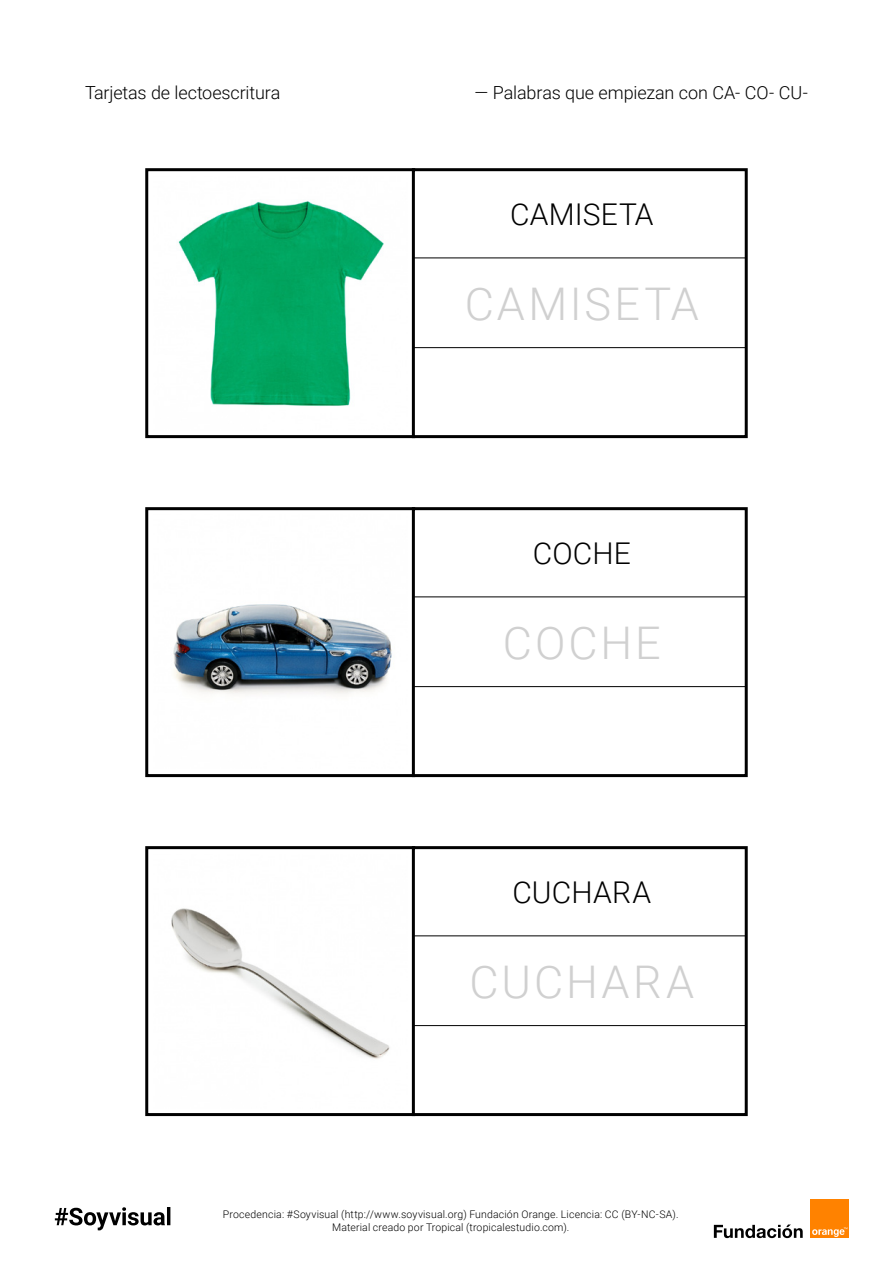
<style>
.page{position:relative;width:893px;height:1263px;background:#fff}
.page>*{position:absolute;margin:0;border:0;box-sizing:border-box;transform-origin:0 0}
.t1{font:300 45px "Roboto";letter-spacing:.07em;color:#d0d0d0}
.t2{font:300 30px "Roboto";letter-spacing:.005em;color:#000}
.t3{font:300 18px "Roboto";letter-spacing:-.01em;color:#000}
.t4{font:300 10.5px/12.6px "Roboto";letter-spacing:.015em;color:#000;text-align:center}
</style>
<div class="page">
<div style="left:810px;top:1199px;width:39px;height:39px;background:#ff8200"></div>
<svg style="left:812px;top:1227px;width:35px;height:10px"></svg>
<svg style="left:714px;top:1224px;width:89px;height:14px"></svg>
<svg style="left:55px;top:1207px;width:115px;height:23px"></svg>
<img style="left:178px;top:201px;width:206px;height:205px">
<div style="left:145px;top:168px;width:270px;height:270px;border:3px solid #000"></div>
<div style="left:412px;top:168px;width:336px;height:270px;border:3px solid #000"></div>
<hr style="left:414px;top:258px;width:332px;height:1px;background:#000">
<hr style="left:414px;top:347px;width:332px;height:1px;background:#000">
<img style="left:173px;top:604px;width:219px;height:90px">
<div style="left:145px;top:507px;width:270px;height:270px;border:3px solid #000"></div>
<div style="left:412px;top:507px;width:336px;height:270px;border:3px solid #000"></div>
<hr style="left:414px;top:596px;width:332px;height:1px;background:#000">
<hr style="left:414px;top:686px;width:332px;height:1px;background:#000">
<img style="left:171px;top:908px;width:219px;height:151px">
<div style="left:145px;top:846px;width:270px;height:270px;border:3px solid #000"></div>
<div style="left:412px;top:846px;width:336px;height:270px;border:3px solid #000"></div>
<hr style="left:414px;top:935px;width:332px;height:1px;background:#000">
<hr style="left:414px;top:1025px;width:332px;height:1px;background:#000">
<h3 class="t3" style="left:85px;top:80px;width:197px">Tarjetas de lectoescritura</h3>
<h3 class="t3" style="left:475px;top:80px;width:335px">— Palabras que empiezan con CA- CO- CU-</h3>
<h2 class="t2" style="left:510px;top:194px;width:145px">CAMISETA</h2>
<h1 class="t1" style="left:465px;top:272px;width:236px">CAMISETA</h1>
<h2 class="t2" style="left:533px;top:533px;width:100px">COCHE</h2>
<h1 class="t1" style="left:503px;top:611px;width:160px">COCHE</h1>
<h2 class="t2" style="left:512px;top:872px;width:140px">CUCHARA</h2>
<h1 class="t1" style="left:469px;top:950px;width:226px">CUCHARA</h1>
<p class="t4" style="left:223px;top:1208px;width:457px">Procedencia: #Soyvisual (http://www.soyvisual.org) Fundación Orange. Licencia: CC (BY-NC-SA).<br>Material creado por Tropical (tropicalestudio.com).</p>
</div>
